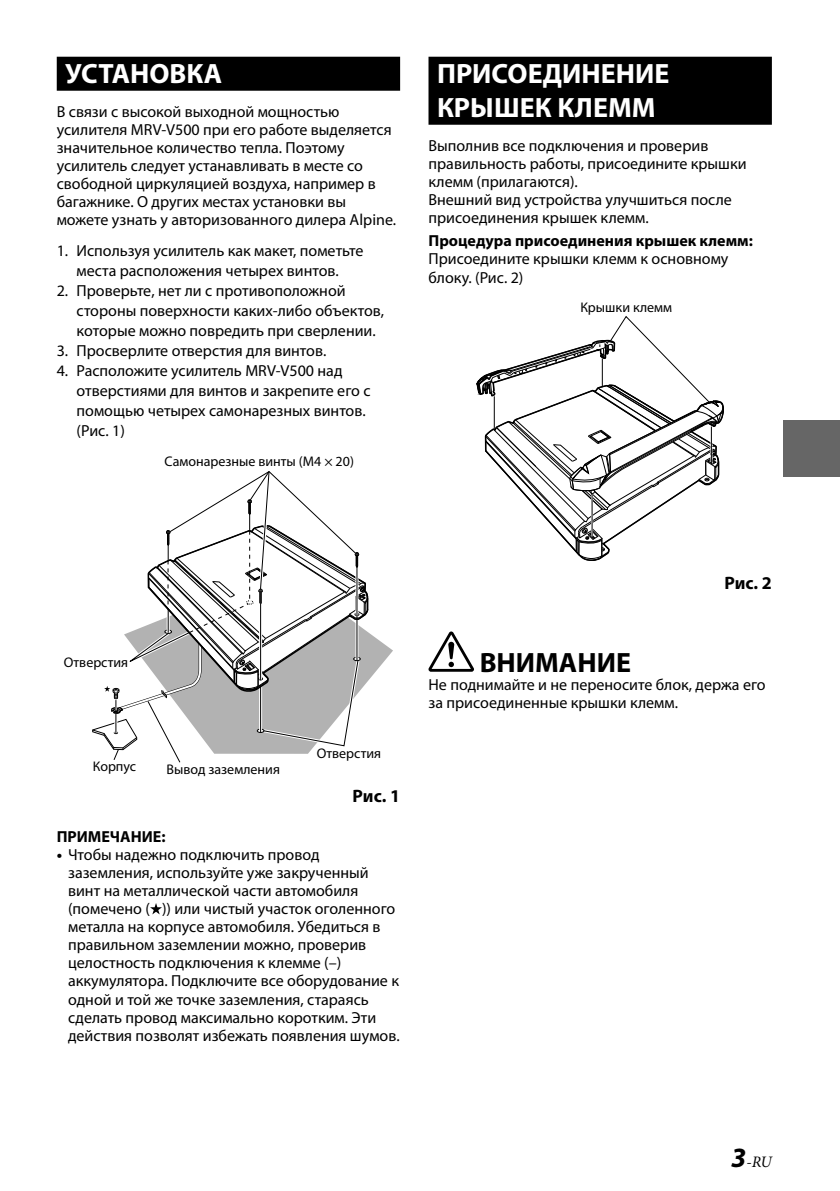
<style>
.page{position:relative;width:840px;height:1191px;background:#fff}
.page>*{position:absolute;margin:0;border:0;box-sizing:border-box;transform-origin:0 0}
.t1{font:700 28px/34px "Myriad Pro";color:#fff}
.t2{font:700 28px "Myriad Pro";color:#000}
.t3{font:700 18px "Myriad Pro";letter-spacing:-.005em;color:#000}
.t4{font:16px/18px "Myriad Pro";color:#000}
.t5{font:700 16px "Myriad Pro";color:#000}
.t6{font:italic 16px "Minion Pro";color:#000}
.t7{font:14px "Myriad Pro";color:#000}
.s1{font-weight:700}
.s2{font-family:"Myriad Pro";font-weight:700;font-size:28px}
</style>
<div class="page">
<div style="left:782px;top:420px;width:57px;height:56px;background:#666"></div>
<div style="left:57px;top:57px;width:343px;height:34px;background:#000"></div>
<svg style="left:368px;top:595px;width:25px;height:86px"></svg>
<svg style="left:92px;top:471px;width:276px;height:292px"></svg>
<svg style="left:150px;top:903px;width:12px;height:11px"></svg>
<div style="left:428px;top:57px;width:343px;height:68px;background:#000"></div>
<svg style="left:476px;top:316px;width:247px;height:245px"></svg>
<svg style="left:428px;top:631px;width:45px;height:41px"></svg>
<hr style="left:0;top:57px;width:1px;height:68px;background:#000">
<h1 class="t1" style="left:65px;top:59px;width:158px">УСТАНОВКА</h1>
<p class="t4" style="left:57px;top:104px;width:341px">В связи с высокой выходной мощностью усилителя MRV-V500 при его работе выделяется значительное количество тепла. Поэтому усилитель следует устанавливать в месте со свободной циркуляцией воздуха, например в багажнике. О других местах установки вы можете узнать у авторизованного дилера Alpine.</p>
<p class="t4" style="left:57px;top:242px;width:308px;line-height:20px;text-align:center">1. Используя усилитель как макет, пометьте места расположения четырех винтов.</p>
<p class="t4" style="left:77px;top:282px;width:309px;line-height:20px;text-indent:-20px">2. Проверьте, нет ли с противоположной стороны поверхности каких-либо объектов, которые можно повредить при сверлении.</p>
<p class="t4" style="left:57px;top:343px;width:271px">3. Просверлите отверстия для винтов.</p>
<p class="t4" style="left:77px;top:362px;width:295px;line-height:20px;text-indent:-20px">4. Расположите усилитель MRV-V500 над отверстиями для винтов и закрепите его с помощью четырех самонарезных винтов. (Рис. 1)</p>
<p class="t7" style="left:164px;top:456px;width:191px">Самонарезные винты (M4 × 20)</p>
<h1 class="t1" style="left:437px;top:59px;width:234px">ПРИСОЕДИНЕНИЕ<br>КРЫШЕК КЛЕММ</h1>
<p class="t4" style="left:428px;top:138px;width:319px">Выполнив все подключения и проверив правильность работы, присоедините крышки клемм (прилагаются).<br>Внешний вид устройства улучшиться после присоединения крышек клемм.</p>
<p class="t5" style="left:428px;top:235px;width:325px">Процедура присоединения крышек клемм:</p>
<p class="t4" style="left:428px;top:251px;width:301px">Присоедините крышки клемм к основному блоку. (Рис. 2)</p>
<p class="t7" style="left:580px;top:302px;width:93px">Крышки клемм</p>
<p class="t7" style="left:64px;top:657px;width:66px">Отверстия</p>
<p class="t7" style="left:93px;top:761px;width:45px">Корпус</p>
<p class="t7" style="left:166px;top:764px;width:115px">Вывод заземления</p>
<p class="t7" style="left:316px;top:747px;width:66px">Отверстия</p>
<p class="t3" style="left:352px;top:789px;width:49px">Рис. 1</p>
<p class="t5" style="left:57px;top:831px;width:110px">ПРИМЕЧАНИЕ:</p>
<p class="t4" style="left:68px;top:847px;width:333px;text-indent:-11px"><span class="s1">•</span> Чтобы надежно подключить провод заземления, используйте уже закрученный винт на металлической части автомобиля (помечено ( )) или чистый участок оголенного металла на корпусе автомобиля. Убедиться в правильном заземлении можно, проверив целостность подключения к клемме (–) аккумулятора. Подключите все оборудование к одной и той же точке заземления, стараясь сделать провод максимально коротким. Эти действия позволят избежать появления шумов.</p>
<p class="t3" style="left:724px;top:576px;width:49px">Рис. 2</p>
<h1 class="t2" style="left:479px;top:651px;width:153px">ВНИМАНИЕ</h1>
<p class="t4" style="left:428px;top:676px;width:338px">Не поднимайте и не переносите блок, держа его за присоединенные крышки клемм.</p>
<p class="t6" style="left:730px;top:1151px;width:42px"><span class="s2">3</span>-RU</p>
</div>
